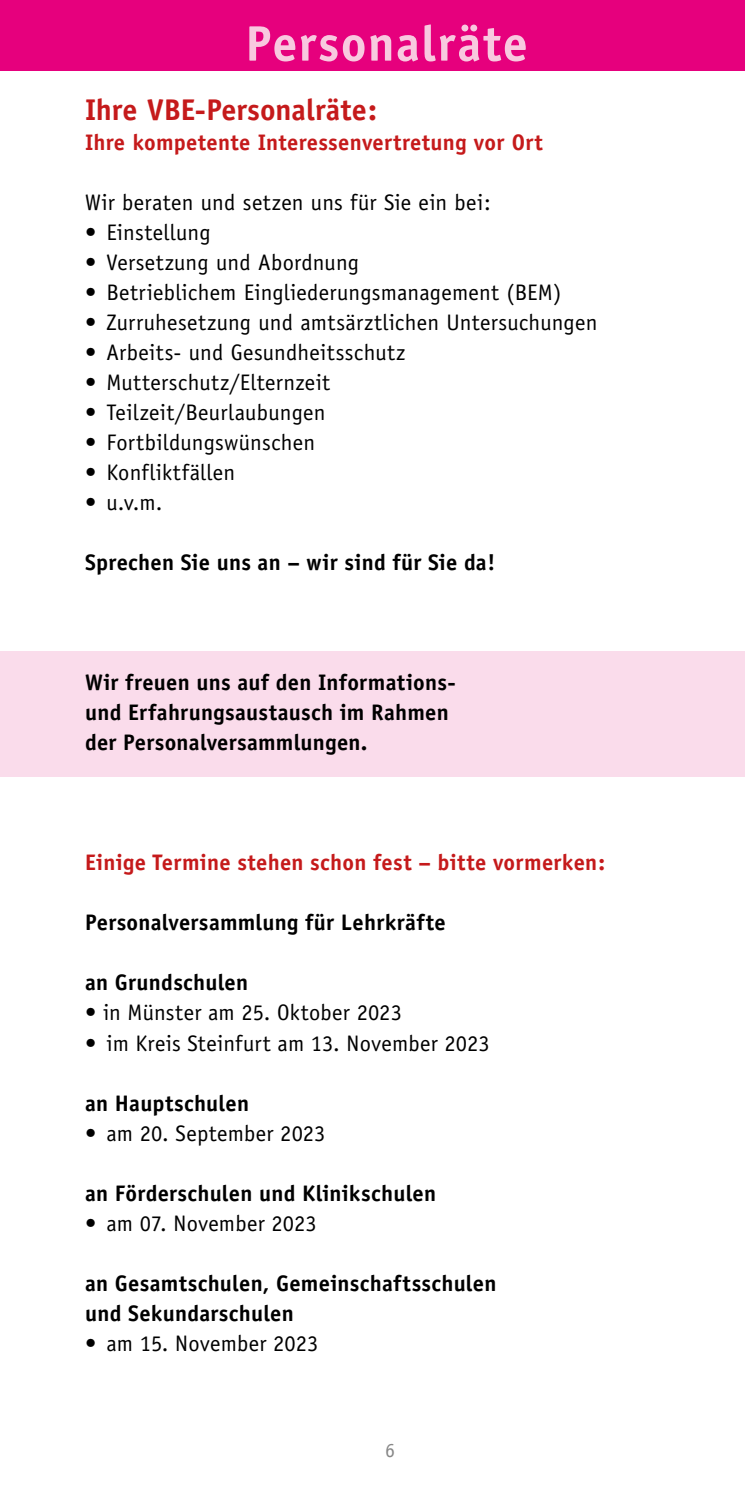
<style>
.page{position:relative;width:745px;height:1489px;background:#fff}
.page>*{position:absolute;margin:0;border:0;box-sizing:border-box;transform-origin:0 0}
.t1{font:700 50px "Officina Sans";letter-spacing:.03em;color:#f8c9df}
.t2{font:700 30px "Officina Sans";color:#c51a1b}
.t3{font:22.5px "Officina Sans";letter-spacing:.01em;color:#000}
.t4{font:700 22.5px/30px "Officina Sans";letter-spacing:.01em;color:#000}
.t5{font:700 22.5px "Officina Sans";letter-spacing:.01em;color:#c51a1b}
.t6{font:20px "Officina Sans";color:#878787}
</style>
<div class="page">
<div style="left:0;top:0;width:744px;height:71px;background:#e6007d"></div>
<div style="left:0;top:651px;width:744px;height:125px;background:#fadceb"></div>
<h1 class="t1" style="left:245px;top:12px;width:283px">Personalräte</h1>
<h2 class="t2" style="left:85px;top:91px;width:293px">Ihre VBE-Personalräte:</h2>
<p class="t5" style="left:85px;top:128px;width:459px">Ihre kompetente Interessenvertretung vor Ort</p>
<p class="t3" style="left:85px;top:189px;width:407px">Wir beraten und setzen uns für Sie ein bei:</p>
<p class="t3" style="left:85px;top:219px;width:127px">• Einstellung</p>
<p class="t3" style="left:85px;top:249px;width:275px">• Versetzung und Abordnung</p>
<p class="t3" style="left:85px;top:279px;width:477px">• Betrieblichem Eingliederungsmanagement (BEM)</p>
<p class="t3" style="left:85px;top:309px;width:513px">• Zurruhesetzung und amtsärztlichen Untersuchungen</p>
<p class="t3" style="left:85px;top:339px;width:321px">• Arbeits- und Gesundheitsschutz</p>
<p class="t3" style="left:85px;top:369px;width:246px">• Mutterschutz/Elternzeit</p>
<p class="t3" style="left:85px;top:399px;width:242px">• Teilzeit/Beurlaubungen</p>
<p class="t3" style="left:85px;top:429px;width:231px">• Fortbildungswünschen</p>
<p class="t3" style="left:85px;top:459px;width:151px">• Konfliktfällen</p>
<p class="t3" style="left:85px;top:489px;width:79px">• u.v.m.</p>
<p class="t4" style="left:85px;top:547px;width:411px">Sprechen Sie uns an – wir sind für Sie da!</p>
<p class="t4" style="left:85px;top:667px;width:372px">Wir freuen uns auf den Informations&shy;und Erfahrungsaustausch im Rahmen der Personalversammlungen.</p>
<p class="t5" style="left:85px;top:848px;width:521px">Einige Termine stehen schon fest – bitte vormerken:</p>
<p class="t4" style="left:85px;top:907px;width:362px">Personalversammlung für Lehrkräfte</p>
<p class="t4" style="left:85px;top:967px;width:164px">an Grundschulen</p>
<p class="t3" style="left:85px;top:999px;width:318px">• in Münster am 25. Oktober 2023</p>
<p class="t3" style="left:85px;top:1029px;width:406px">• im Kreis Steinfurt am 13. November 2023</p>
<p class="t4" style="left:85px;top:1087px;width:165px">an Hauptschulen</p>
<p class="t3" style="left:85px;top:1119px;width:242px">• am 20. September 2023</p>
<p class="t4" style="left:85px;top:1177px;width:352px">an Förderschulen und Klinikschulen</p>
<p class="t3" style="left:85px;top:1209px;width:233px">• am 07. November 2023</p>
<p class="t4" style="left:85px;top:1267px;width:412px">an Gesamtschulen, Gemeinschaftsschulen und Sekundarschulen</p>
<p class="t3" style="left:85px;top:1329px;width:235px">• am 15. November 2023</p>
<p class="t6" style="left:385px;top:1438px;width:11px">6</p>
</div>
